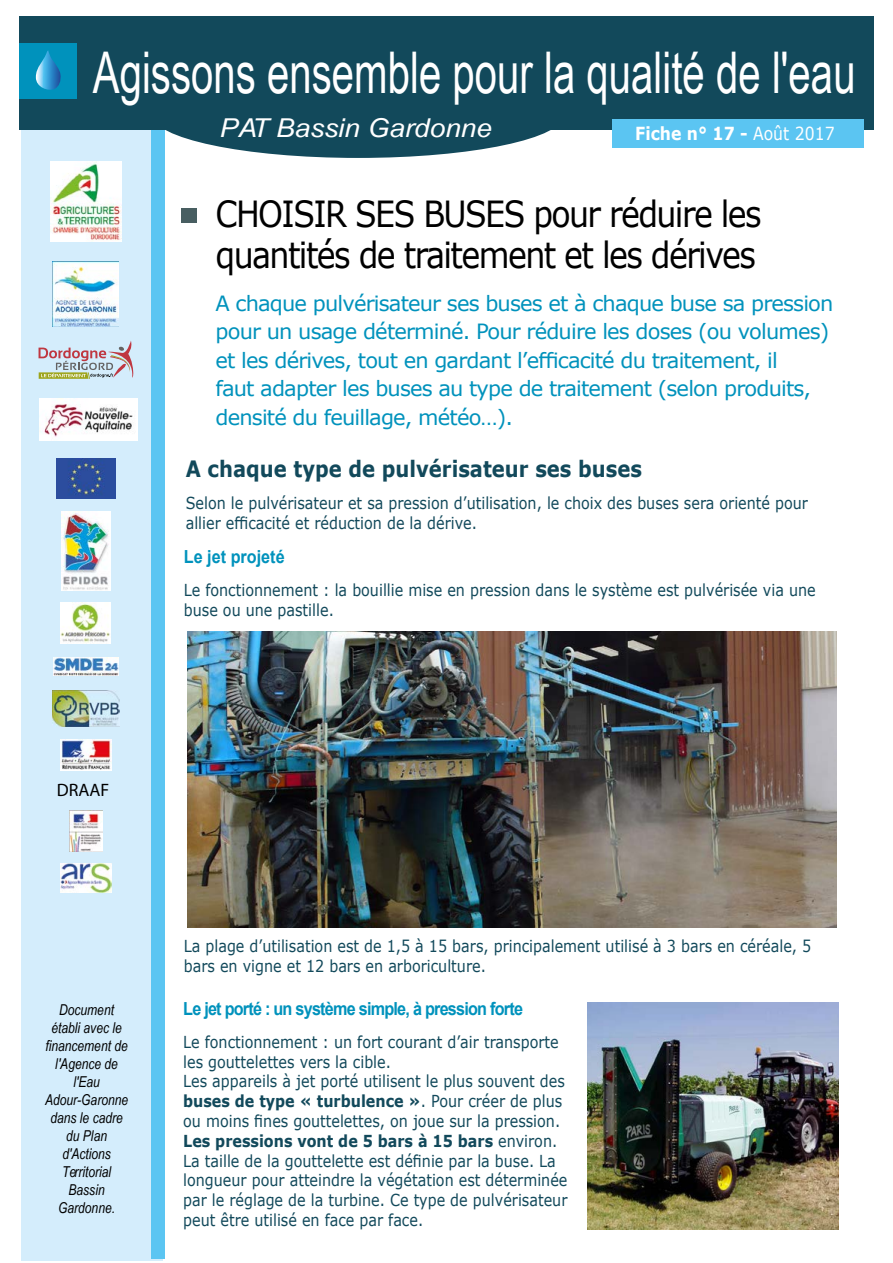
<style>
.page{position:relative;width:893px;height:1263px;background:#fff}
.page>*{position:absolute;margin:0;border:0;box-sizing:border-box;transform-origin:0 0}
.t1{font:57.45px "Arial Narrow";color:#fff;scale:.85 1}
.t2{font:36px/40.5px "Verdana";letter-spacing:-.05em;color:#000;scale:.88 1}
.t3{font:italic 25.95px "Arial Narrow";color:#fff;scale:1.31 1}
.t4{font:700 22.5px "Verdana";color:#12495b;scale:.87 1}
.t5{font:21px/28.5px "Verdana";letter-spacing:-.04em;color:#0092bc}
.t6{font:700 18px "Arial";letter-spacing:-.045em;color:#0092bc;scale:.9 1}
.t7{font:700 18px "Verdana";color:#fff;scale:.87 1}
.t8{font:700 18px "Arial";color:#0092bc;scale:.9 1}
.t9{font:18px "Myriad Pro";color:#000}
.t10{font:16.5px/19.8px "Verdana";color:#12495b;scale:.87 1}
.t11{font:italic 15px/18px "Arial Narrow";color:#000;text-align:center}
.s1{font-weight:400}
.s2{font-weight:700}
</style>
<div class="page">
<div style="left:152px;top:71px;width:412px;height:87px;background:#12495b;border-radius:50%"></div>
<div style="left:21px;top:128px;width:142px;height:1133px;background:#d4edfc"></div>
<div style="left:151px;top:16px;width:14px;height:1242px;background:#5bc5f2"></div>
<div style="left:19px;top:16px;width:855px;height:113px;background:#12495b"></div>
<div style="left:19px;top:43px;width:58px;height:55px;background:#0092bc"></div>
<svg style="left:36px;top:51px;width:25px;height:39px"></svg>
<img style="left:61px;top:511px;width:50px;height:79px">
<img style="left:60px;top:740px;width:52px;height:31px">
<img style="left:50px;top:161px;width:71px;height:80px">
<img style="left:61px;top:863px;width:50px;height:29px">
<img style="left:70px;top:811px;width:32px;height:41px">
<img style="left:56px;top:458px;width:59px;height:40px">
<img style="left:53px;top:262px;width:66px;height:64px">
<svg style="left:39px;top:341px;width:95px;height:38px"></svg>
<img style="left:53px;top:690px;width:66px;height:37px">
<img style="left:54px;top:657px;width:64px;height:19px">
<div style="left:181px;top:208px;width:16px;height:15px;background:#485e61"></div>
<img style="left:587px;top:1002px;width:252px;height:227px">
<div style="left:613px;top:119px;width:251px;height:28px;background:#5bc5f2"></div>
<img style="left:60px;top:603px;width:51px;height:40px">
<img style="left:39px;top:399px;width:98px;height:42px">
<img style="left:187px;top:631px;width:650px;height:296px">
<h1 class="t1" style="left:93px;top:30px;width:899px">Agissons ensemble pour la qualité de l'eau</h1>
<h3 class="t3" style="left:220px;top:110px;width:209px">PAT Bassin Gardonne</h3>
<p class="t7" style="left:635px;top:121px;width:231px">Fiche n° 17 - <span class="s1">Août 2017</span></p>
<h2 class="t2" style="left:216px;top:194px;width:622px">CHOISIR SES BUSES pour réduire les quantités de traitement et les dérives</h2>
<p class="t5" style="left:216px;top:288px;width:619px">A chaque pulvérisateur ses buses et à chaque buse sa pression pour un usage déterminé. Pour réduire les doses (ou volumes) et les dérives, tout en gardant l’efficacité du traitement, il<br>faut adapter les buses au type de traitement (selon produits, densité du feuillage, météo…).</p>
<h3 class="t4" style="left:186px;top:452px;width:526px">A chaque type de pulvérisateur ses buses</h3>
<p class="t10" style="left:186px;top:493px;width:717px">Selon le pulvérisateur et sa pression d’utilisation, le choix des buses sera orienté pour allier efficacité et réduction de la dérive.</p>
<p class="t8" style="left:184px;top:544px;width:114px">Le jet projeté</p>
<p class="t10" style="left:184px;top:580px;width:728px">Le fonctionnement : la bouillie mise en pression dans le système est pulvérisée via une buse ou une pastille.</p>
<p class="t9" style="left:57px;top:778px;width:54px">DRAAF</p>
<p class="t11" style="left:45px;top:1000px;width:85px">Document établi avec le financement de l'Agence de l'Eau<br>Adour-Garonne dans le cadre du Plan d'Actions<br>Territorial<br>Bassin<br>Gardonne.</p>
<p class="t10" style="left:184px;top:936px;width:723px">La plage d’utilisation est de 1,5 à 15 bars, principalement utilisé à 3 bars en céréale, 5 bars en vigne et 12 bars en arboriculture.</p>
<p class="t6" style="left:183px;top:996px;width:379px">Le jet porté : un système simple, à pression forte</p>
<p class="t10" style="left:183px;top:1032px;width:443px">Le fonctionnement : un fort courant d’air transporte les gouttelettes vers la cible.<br>Les appareils à jet porté utilisent le plus souvent des <span class="s2">buses de type « turbulence »</span>. Pour créer de plus ou moins fines gouttelettes, on joue sur la pression.<br><span class="s2">Les pressions vont de 5 bars à 15 bars</span> environ.<br>La taille de la gouttelette est définie par la buse. La longueur pour atteindre la végétation est déterminée par le réglage de la turbine. Ce type de pulvérisateur peut être utilisé en face par face.</p>
</div>
